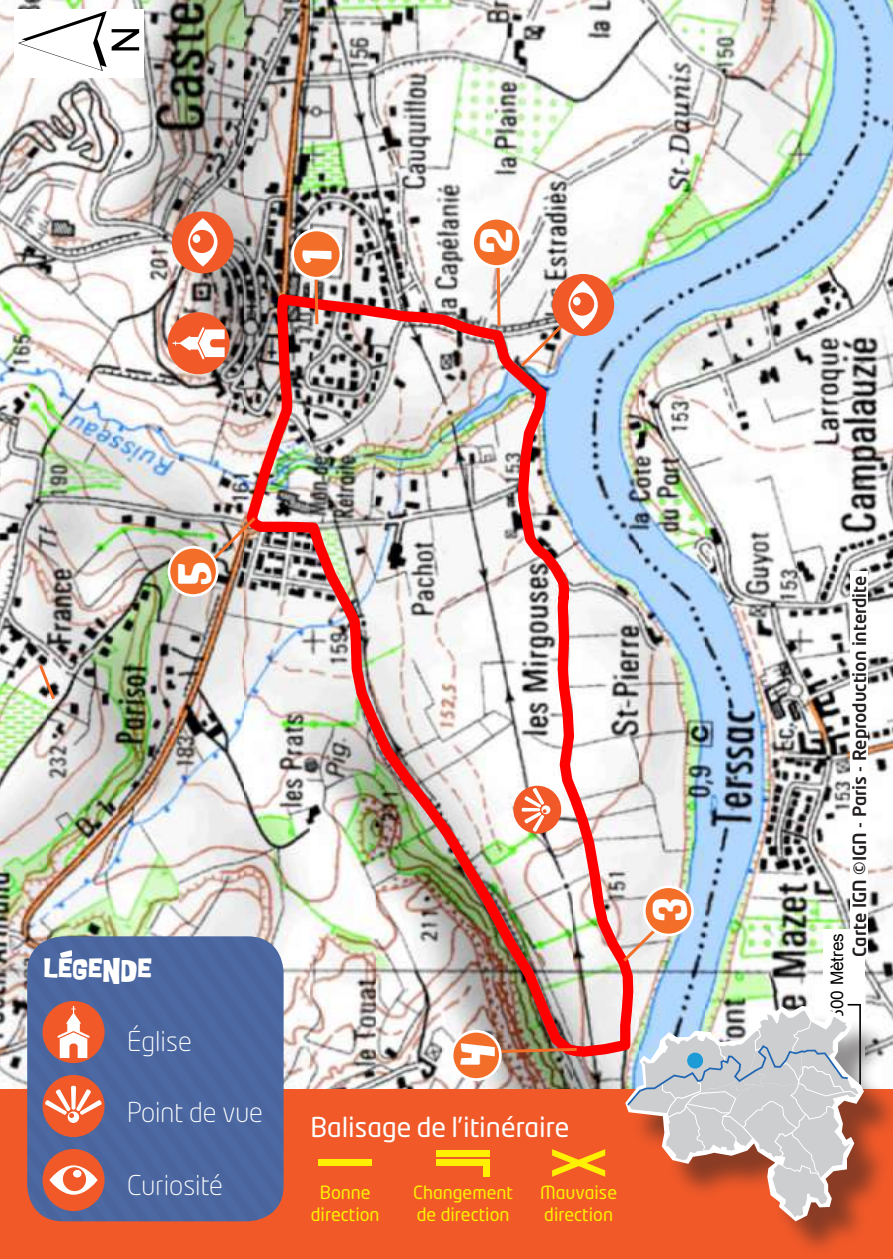
<style>
.page{position:relative;width:893px;height:1259px;background:#fff}
.page>*{position:absolute;margin:0;border:0;box-sizing:border-box;transform-origin:0 0}
.t1{font:38.1px "Good Girl";color:#fff}
.t2{font:300 27px "Neo Tech Std";color:#fff}
.t3{font:27px "Neo Tech Std";color:#fff}
.t4{font:27px "Good Girl";letter-spacing:.03em;color:#fff}
.t5{font:18px/21.6px "Neo Tech Std";color:#fff101}
.t6{font:500 18px "Neo Tech Std";color:#231f20}
.t7{font:17.4px "Arial";letter-spacing:-.01em;color:#000}
</style>
<div class="page">
<img style="left:0;top:0;width:893px;height:1089px">
<div style="left:824px;top:929px;width:41px;height:330px;background:#fff"></div>
<hr style="left:859px;top:1004px;width:2px;height:243px;background:#000">
<div style="left:14px;top:9px;width:130px;height:69px;background:#fff"></div>
<svg style="left:18px;top:11px;width:121px;height:60px"></svg>
<div style="left:0;top:1089px;width:893px;height:170px;background:#f15929"></div>
<div style="left:319px;top:1159px;width:53px;height:7px;background:#fff101"></div>
<div style="left:437px;top:1149px;width:53px;height:7px;background:#fff101"></div>
<div style="left:437px;top:1159px;width:53px;height:6px;background:#fff101"></div>
<div style="left:483px;top:1159px;width:7px;height:17px;background:#fff101"></div>
<svg style="left:552px;top:1149px;width:53px;height:27px"></svg>
<div style="left:168px;top:312px;width:62px;height:62px;background:#f15929;border-radius:50%"></div>
<svg style="left:173px;top:327px;width:52px;height:32px"></svg>
<svg style="left:27px;top:936px;width:257px;height:285px"></svg>
<div style="left:850px;top:571px;width:18px;height:385px;background:#fff"></div>
<div style="left:513px;top:785px;width:48px;height:48px;background:#f15929;border-radius:50%"></div>
<div style="left:522px;top:808px;width:18px;height:3px;border:2px solid #fff"></div>
<div style="left:541px;top:805px;width:9px;height:9px;background:#fff;border-radius:50%"></div>
<svg style="left:523px;top:782px;width:24px;height:55px"></svg>
<svg style="left:497px;top:268px;width:4px;height:58px"></svg>
<img style="left:517px;top:320px;width:50px;height:50px">
<svg style="left:620px;top:915px;width:50px;height:49px"></svg>
<img style="left:209px;top:514px;width:50px;height:49px">
<svg style="left:314px;top:280px;width:4px;height:44px"></svg>
<svg style="left:37px;top:661px;width:20px;height:41px"></svg>
<svg style="left:500px;top:1046px;width:80px;height:8px"></svg>
<div style="left:293px;top:230px;width:48px;height:48px;background:#f36e28;border-radius:50%"></div>
<div style="left:291px;top:229px;width:51px;height:51px;border:3px solid #fff;border-radius:50%"></div>
<div style="left:169px;top:547px;width:48px;height:48px;background:#f36e28;border-radius:50%"></div>
<div style="left:168px;top:546px;width:51px;height:51px;border:3px solid #fff;border-radius:50%"></div>
<div style="left:452px;top:1031px;width:48px;height:48px;background:#f36e28;border-radius:50%"></div>
<div style="left:451px;top:1030px;width:51px;height:51px;border:3px solid #fff;border-radius:50%"></div>
<div style="left:644px;top:886px;width:49px;height:49px;background:#f36e28;border-radius:50%"></div>
<div style="left:643px;top:885px;width:51px;height:51px;border:3px solid #fff;border-radius:50%"></div>
<div style="left:473px;top:218px;width:48px;height:48px;background:#f36e28;border-radius:50%"></div>
<div style="left:471px;top:217px;width:51px;height:51px;border:3px solid #fff;border-radius:50%"></div>
<div style="left:552px;top:274px;width:62px;height:62px;background:#f15929;border-radius:50%"></div>
<svg style="left:568px;top:281px;width:30px;height:48px"></svg>
<div style="left:570px;top:292px;width:24px;height:24px;background:#f15929;border-radius:50%"></div>
<div style="left:573px;top:297px;width:8px;height:8px;background:#fff;border-radius:50%"></div>
<div style="left:172px;top:211px;width:62px;height:62px;background:#f15929;border-radius:50%"></div>
<svg style="left:188px;top:218px;width:29px;height:48px"></svg>
<div style="left:190px;top:229px;width:24px;height:24px;background:#f15929;border-radius:50%"></div>
<div style="left:193px;top:234px;width:7px;height:9px;background:#fff;border-radius:50%"></div>
<div style="left:631px;top:1011px;width:262px;height:245px;background:#231f20;opacity:.5"></div>
<svg style="left:631px;top:1006px;width:233px;height:215px"></svg>
<svg style="left:625px;top:1004px;width:235px;height:215px"></svg>
<h1 class="t1" style="left:300px;top:263px;width:15px;rotate:-90deg">1</h1>
<h1 class="t1" style="left:174px;top:585px;width:24px;rotate:-90deg">5</h1>
<h1 class="t1" style="left:478px;top:253px;width:25px;rotate:-90deg">2</h1>
<h2 class="t4" style="left:44px;top:957px;width:109px">LEGENDE</h2>
<h2 class="t2" style="left:127px;top:1024px;width:66px">Église</h2>
<h2 class="t2" style="left:127px;top:1095px;width:137px">Point de vue</h2>
<h2 class="t2" style="left:127px;top:1169px;width:97px">Curiosité</h2>
<h1 class="t1" style="left:650px;top:921px;width:25px;rotate:-90deg">3</h1>
<h1 class="t1" style="left:457px;top:1066px;width:25px;rotate:-90deg">4</h1>
<h2 class="t3" style="left:310px;top:1110px;width:260px">Balisage de l’itinéraire</h2>
<p class="t5" style="left:311px;top:1181px;width:70px;text-align:center">Bonne direction</p>
<p class="t5" style="left:413px;top:1181px;width:101px">Changement de direction</p>
<p class="t5" style="left:540px;top:1181px;width:79px">Mauvaise direction</p>
<p class="t7" style="left:826px;top:1019px;width:87px;rotate:-90deg">500 Mètres</p>
<p class="t6" style="left:848px;top:956px;width:382px;rotate:-90deg">Carte IGN ©IGN - Paris - Reproduction interdite</p>
</div>
